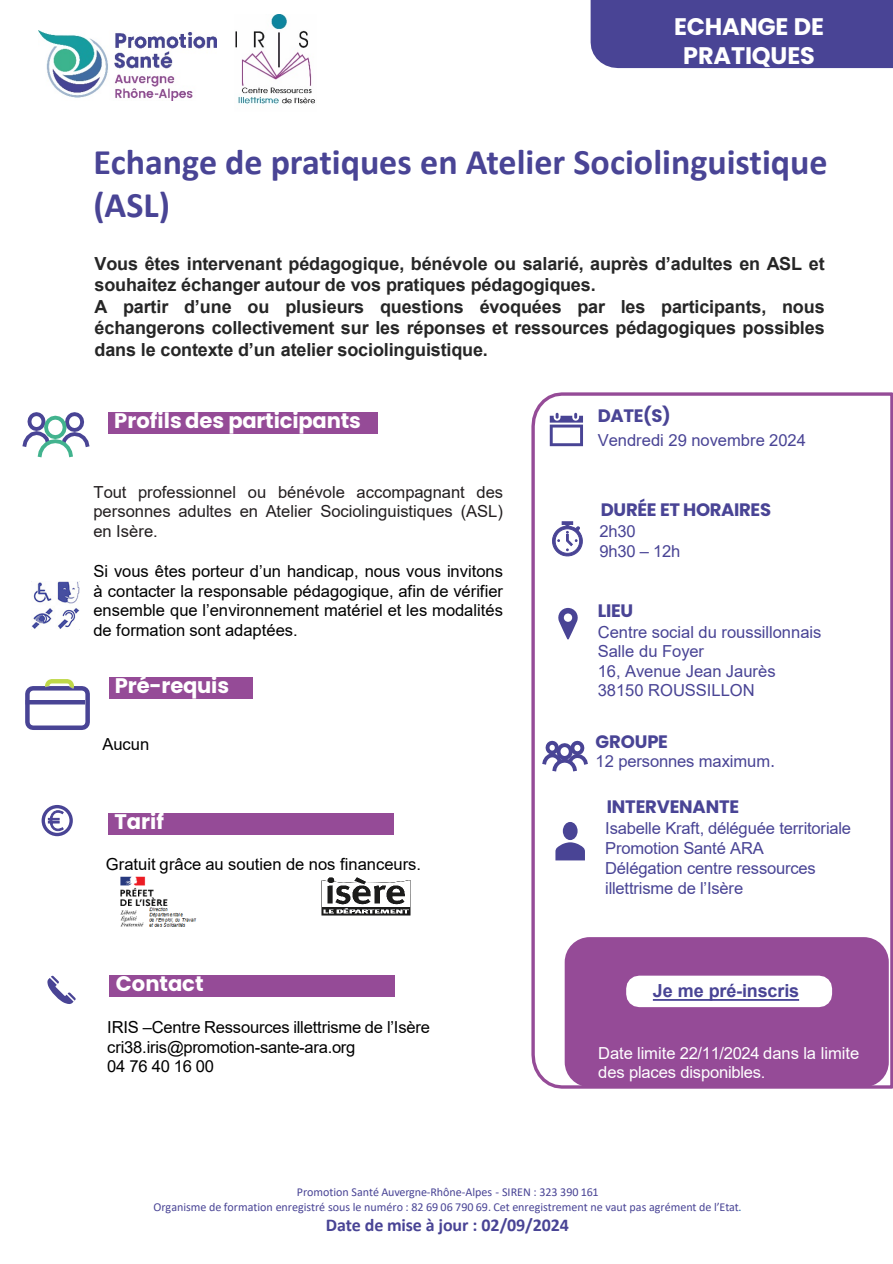
<style>
.page{position:relative;width:893px;height:1264px;background:#fff}
.page>*{position:absolute;margin:0;border:0;box-sizing:border-box;transform-origin:0 0}
.t1{font:700 36px/43.3px "Calibri";color:#494495}
.t2{font:700 24px/28.8px "Poppins";letter-spacing:-.01em;color:#fff;text-align:center}
.t3{font:700 21px "Poppins";letter-spacing:-.005em;color:#fff}
.t4{font:700 18px/21.6px "Arial";letter-spacing:-.01em;color:#262626}
.t5{font:700 18px "Poppins";letter-spacing:-.015em;color:#494495}
.t6{font:700 18px "Calibri";letter-spacing:-.005em;color:#494495}
.t7{font:700 18px "Arial";letter-spacing:-.01em;color:#494495}
.t8{font:16.5px/19.8px "Arial";letter-spacing:-.005em;color:#000;text-align:justify}
.t9{font:16.5px/19.8px "Arial";letter-spacing:-.005em;color:#494495}
.t10{font:16.5px/19.8px "Arial";color:#231f20;text-align:justify}
.t11{font:16.5px/19.6px "Arial";letter-spacing:-.01em;color:#fff}
.t12{font:12px "Calibri";letter-spacing:-.005em;color:#494495}
.s1{font-family:"Calibri";font-size:18px}
.s2{color:#135eaa}
</style>
<div class="page">
<div style="left:590px;top:0;width:302px;height:68px;background:#494495"></div>
<div style="left:108px;top:812px;width:285px;height:22px;background:#954b97"></div>
<div style="left:108px;top:412px;width:269px;height:22px;background:#954b97"></div>
<svg style="left:22px;top:412px;width:68px;height:46px"></svg>
<div style="left:109px;top:677px;width:143px;height:22px;background:#954b97"></div>
<svg style="left:25px;top:686px;width:65px;height:44px"></svg>
<div style="left:26px;top:699px;width:59px;height:5px;background:#494495"></div>
<img style="left:45px;top:679px;width:29px;height:10px">
<svg style="left:531px;top:392px;width:361px;height:697px"></svg>
<div style="left:562px;top:821px;width:15px;height:18px;background:#494495;border-radius:50%"></div>
<svg style="left:555px;top:842px;width:30px;height:18px"></svg>
<svg style="left:549px;top:413px;width:34px;height:33px"></svg>
<img style="left:31px;top:581px;width:48px;height:48px">
<img style="left:38px;top:30px;width:178px;height:70px">
<img style="left:235px;top:15px;width:80px;height:89px">
<img style="left:120px;top:876px;width:77px;height:51px">
<img style="left:321px;top:877px;width:90px;height:39px">
<svg style="left:47px;top:809px;width:18px;height:22px"></svg>
<div style="left:42px;top:804px;width:31px;height:32px;border:3px solid #494495;border-radius:50%"></div>
<svg style="left:47px;top:975px;width:29px;height:28px"></svg>
<div style="left:110px;top:974px;width:285px;height:22px;background:#954b97"></div>
<div style="left:564px;top:936px;width:324px;height:150px;background:#954b97;border-radius:25px"></div>
<svg style="left:626px;top:975px;width:206px;height:31px;background:#f2eff6"></svg>
<p class="t2" style="left:674px;top:12px;width:151px">ECHANGE DE<br>PRATIQUES</p>
<h1 class="t1" style="left:93px;top:139px;width:735px">Echange de pratiques en Atelier Sociolinguistique (ASL)</h1>
<p class="t4" style="left:95px;top:252px;width:731px">Vous êtes intervenant pédagogique, bénévole ou salarié, auprès d’adultes en ASL et souhaitez échanger autour de vos pratiques pédagogiques.</p>
<p class="t4" style="left:95px;top:296px;width:731px;text-align:justify">A partir d’une ou plusieurs questions évoquées par les participants, nous échangerons collectivement sur les réponses et ressources pédagogiques possibles dans le contexte d’un atelier sociolinguistique.</p>
<p class="t3" style="left:114px;top:408px;width:248px">Profils des participants</p>
<p class="t10" style="left:93px;top:481px;width:411px">Tout professionnel ou bénévole accompagnant des personnes adultes en Atelier Sociolinguistiques (ASL) en Isère.</p>
<p class="t8" style="left:93px;top:561px;width:411px">Si vous êtes porteur d’un handicap, nous vous invitons à contacter la responsable pédagogique, afin de vérifier ensemble que l’environnement matériel et les modalités de formation sont adaptées.</p>
<p class="t3" style="left:115px;top:673px;width:116px">Pré-requis</p>
<p class="t8" style="left:102px;top:733px;width:48px">Aucun</p>
<p class="t3" style="left:114px;top:808px;width:51px">Tarif</p>
<p class="t8" style="left:106px;top:854px;width:317px">Gratuit grâce au soutien de nos financeurs.</p>
<p class="t3" style="left:116px;top:970px;width:89px">Contact</p>
<p class="t8" style="left:107px;top:1016px;width:324px">IRIS –Centre Ressources illettrisme de l’Isère</p>
<p class="t8" style="left:107px;top:1036px;width:249px">cri38.iris@promotion-sante-ara.org</p>
<p class="t8" style="left:107px;top:1056px;width:108px">04 76 40 16 00</p>
<p class="t5" style="left:597px;top:405px;width:75px">DATE(S)</p>
<p class="t9" style="left:597px;top:430px;width:210px">Vendredi 29 novembre 2024</p>
<p class="t5" style="left:600px;top:499px;width:172px">DURÉE ET HORAIRES</p>
<p class="t9" style="left:599px;top:521px;width:38px">2h30</p>
<p class="t9" style="left:599px;top:541px;width:83px">9h30 – 12h</p>
<p class="t5" style="left:597px;top:600px;width:37px">LIEU</p>
<p class="t9" style="left:597px;top:622px;width:225px">Centre social du roussillonnais</p>
<p class="t9" style="left:597px;top:641px;width:108px">Salle du Foyer</p>
<p class="t9" style="left:597px;top:661px;width:179px">16, Avenue Jean Jaurès</p>
<p class="t9" style="left:597px;top:680px;width:159px">38150 ROUSSILLON</p>
<p class="t5" style="left:595px;top:730px;width:74px">GROUPE</p>
<p class="t9" style="left:595px;top:751px;width:181px">12 personnes maximum<span class="s1">.</span></p>
<p class="t5" style="left:606px;top:796px;width:134px">INTERVENANTE</p>
<p class="t9" style="left:605px;top:818px;width:247px">Isabelle Kraft, déléguée territoriale</p>
<p class="t9" style="left:605px;top:838px;width:160px">Promotion Santé ARA</p>
<p class="t9" style="left:605px;top:857px;width:212px">Délégation centre ressources illettrisme de l’Isère</p>
<p class="t7" style="left:652px;top:977px;width:148px">Je me pré-inscris</p>
<p class="t11" style="left:598px;top:1042px;width:263px">Date limite 22/11/2024 dans la limite des places disponibles.</p>
<p class="t12" style="left:297px;top:1183px;width:303px">Promotion Santé Auvergne-Rhône-Alpes - SIREN : 323 390 161</p>
<p class="t12" style="left:153px;top:1198px;width:589px">Organisme de formation enregistré sous le numéro : 82 69 06 790 69. Cet enregistrement ne vaut pas agrément de l’Etat<span class="s2">.</span></p>
<p class="t6" style="left:326px;top:1211px;width:244px">Date de mise à jour : 02/09/2024</p>
</div>
